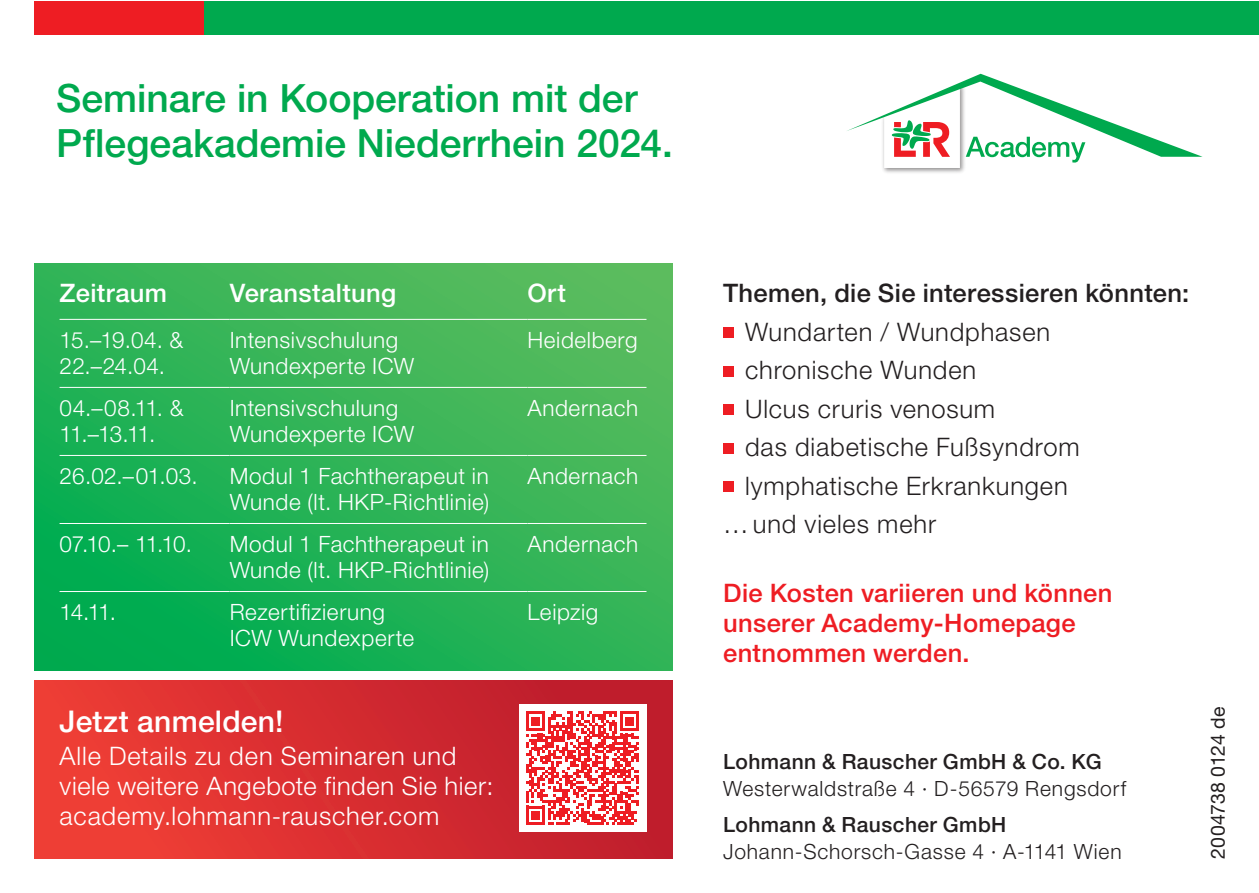
<style>
.page{position:relative;width:1259px;height:893px;background:#fff}
.page>*{position:absolute;margin:0;border:0;box-sizing:border-box;transform-origin:0 0}
.t1{font:500 39px/45px "Helvetica Neue LT Pro";color:#00a94e}
.t2{font:500 30px "Helvetica Neue LT Pro";letter-spacing:.005em;color:#fff}
.t3{font:300 25.5px "Helvetica Neue LT Pro";letter-spacing:.035em;color:#231f20}
.t4{font:300 25.5px/30px "Helvetica Neue LT Pro";letter-spacing:.03em;color:#fff}
.t5{font:500 25.5px/30px "Helvetica Neue LT Pro";letter-spacing:.015em;color:#ee1d23}
.t6{font:500 25.5px "Helvetica Neue LT Pro";letter-spacing:.015em;color:#231f20}
.t7{font:500 25.5px "Helvetica Neue LT Pro";letter-spacing:.015em;color:#fff}
.t8{font:300 22.5px/25.5px "Helvetica Neue LT Pro";letter-spacing:.025em;color:#fff}
.t9{font:300 22.5px/25.5px "Helvetica Neue LT Pro";letter-spacing:-.005em;color:#fff}
.t10{font:300 22.5px/25.5px "Helvetica Neue LT Pro";letter-spacing:-.06em;color:#fff}
.t11{font:300 21px "Helvetica Neue LT Pro";letter-spacing:.04em;color:#231f20}
.t12{font:500 21px "Helvetica Neue LT Pro";letter-spacing:.02em;color:#231f20}
.t13{font:19.5px "Helvetica Neue LT Pro";letter-spacing:.005em;color:#231f20}
</style>
<div class="page">
<svg style="left:34px;top:264px;width:638px;height:407px;background:#2eb357"></svg>
<div style="left:34px;top:680px;width:638px;height:179px;background:linear-gradient(to right,#f13e35,#bc1c2d)"></div>
<hr style="left:60px;top:319px;width:170px;height:1px;background:#fff">
<hr style="left:230px;top:319px;width:297px;height:1px;background:#fff">
<hr style="left:527px;top:319px;width:119px;height:1px;background:#fff">
<hr style="left:60px;top:387px;width:170px;height:1px;background:#fff">
<hr style="left:230px;top:387px;width:297px;height:1px;background:#fff">
<hr style="left:527px;top:387px;width:119px;height:1px;background:#fff">
<hr style="left:60px;top:455px;width:170px;height:1px;background:#fff">
<hr style="left:230px;top:455px;width:297px;height:1px;background:#fff">
<hr style="left:527px;top:455px;width:119px;height:1px;background:#fff">
<hr style="left:60px;top:523px;width:170px;height:1px;background:#fff">
<hr style="left:230px;top:523px;width:297px;height:1px;background:#fff">
<hr style="left:527px;top:523px;width:119px;height:1px;background:#fff">
<hr style="left:60px;top:591px;width:170px;height:1px;background:#fff">
<hr style="left:230px;top:591px;width:297px;height:1px;background:#fff">
<hr style="left:527px;top:591px;width:119px;height:1px;background:#fff">
<div style="left:723px;top:327px;width:10px;height:11px;background:#ee1d23"></div>
<div style="left:723px;top:366px;width:10px;height:10px;background:#ee1d23"></div>
<div style="left:723px;top:404px;width:10px;height:11px;background:#ee1d23"></div>
<div style="left:723px;top:443px;width:10px;height:10px;background:#ee1d23"></div>
<div style="left:723px;top:481px;width:10px;height:11px;background:#ee1d23"></div>
<div style="left:519px;top:704px;width:127px;height:128px;background:#fff"></div>
<svg style="left:526px;top:711px;width:113px;height:114px"></svg>
<div style="left:204px;top:1px;width:1055px;height:33px;background:#00a94e"></div>
<div style="left:34px;top:1px;width:170px;height:33px;background:#ee1d23"></div>
<img style="left:883px;top:168px;width:81px;height:5px">
<svg style="left:847px;top:74px;width:355px;height:94px"></svg>
<h1 class="t1" style="left:56px;top:75px;width:618px">Seminare in Kooperation mit der<br>Pflegeakademie Niederrhein 2024.</h1>
<p class="t7" style="left:60px;top:278px;width:109px">Zeitraum</p>
<p class="t7" style="left:230px;top:278px;width:168px">Veranstaltung</p>
<p class="t7" style="left:527px;top:278px;width:40px">Ort</p>
<p class="t9" style="left:60px;top:327px;width:125px">15.–19.04. &amp;<br>22.–24.04.</p>
<p class="t8" style="left:230px;top:327px;width:186px">Intensivschulung<br>Wundexperte ICW</p>
<p class="t8" style="left:527px;top:327px;width:112px">Heidelberg</p>
<p class="t10" style="left:60px;top:395px;width:125px">04.–08.11. &amp;<br>11.–13.11.</p>
<p class="t8" style="left:230px;top:395px;width:186px">Intensivschulung<br>Wundexperte ICW</p>
<p class="t8" style="left:527px;top:395px;width:112px">Andernach</p>
<p class="t8" style="left:60px;top:463px;width:140px">26.02.–01.03.</p>
<p class="t8" style="left:230px;top:463px;width:261px">Modul 1 Fachtherapeut in<br>Wunde (lt. HKP-Richtlinie)</p>
<p class="t8" style="left:527px;top:463px;width:112px">Andernach</p>
<p class="t8" style="left:60px;top:531px;width:134px">07.10.– 11.10.</p>
<p class="t8" style="left:230px;top:531px;width:261px">Modul 1 Fachtherapeut in<br>Wunde (lt. HKP-Richtlinie)</p>
<p class="t8" style="left:527px;top:531px;width:112px">Andernach</p>
<p class="t8" style="left:60px;top:599px;width:58px">14.11.</p>
<p class="t8" style="left:230px;top:599px;width:186px">Rezertifizierung<br>ICW Wundexperte</p>
<p class="t8" style="left:527px;top:599px;width:72px">Leipzig</p>
<h2 class="t2" style="left:60px;top:703px;width:225px">Jetzt anmelden!</h2>
<p class="t4" style="left:60px;top:740px;width:435px">Alle Details zu den Seminaren und viele weitere Angebote finden Sie hier: academy.lohmann-rauscher.com</p>
<p class="t6" style="left:723px;top:278px;width:468px">Themen, die Sie interessieren könnten:</p>
<p class="t3" style="left:745px;top:316px;width:307px">Wundarten / Wundphasen</p>
<p class="t3" style="left:745px;top:354px;width:233px">chronische Wunden</p>
<p class="t3" style="left:745px;top:393px;width:252px">Ulcus cruris venosum</p>
<p class="t3" style="left:745px;top:431px;width:336px">das diabetische Fußsyndrom</p>
<p class="t3" style="left:745px;top:470px;width:324px">lymphatische Erkrankungen</p>
<p class="t3" style="left:723px;top:508px;width:214px">…und vieles mehr</p>
<p class="t5" style="left:723px;top:577px;width:391px">Die Kosten variieren und können unserer Academy-Homepage entnommen werden.</p>
<p class="t12" style="left:723px;top:749px;width:380px">Lohmann &amp; Rauscher GmbH &amp; Co. KG</p>
<p class="t11" style="left:723px;top:776px;width:405px">Westerwaldstraße 4 · D-56579 Rengsdorf</p>
<p class="t12" style="left:723px;top:812px;width:285px">Lohmann &amp; Rauscher GmbH</p>
<p class="t11" style="left:723px;top:839px;width:400px">Johann-Schorsch-Gasse 4 · A-1141 Wien</p>
<p class="t13" style="left:1206px;top:859px;width:154px;rotate:-90deg">2004738 0124 de</p>
</div>
